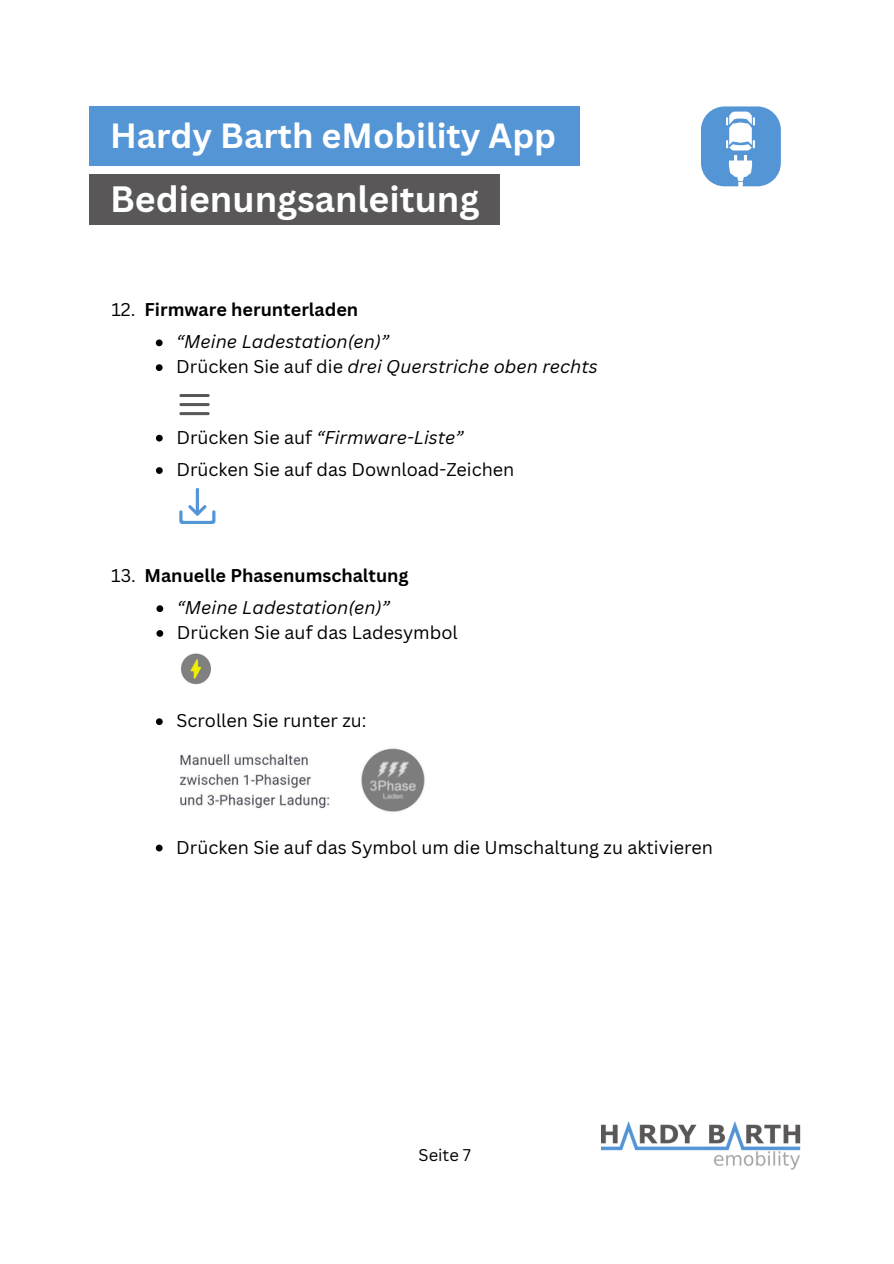
<style>
.page{position:relative;width:894px;height:1264px;background:#fff}
.page>*{position:absolute;margin:0;border:0;box-sizing:border-box;transform-origin:0 0}
.t1{font:700 35.7px "Canva Sans";color:#fff}
.t2{font:700 34.05px "Canva Sans";color:#fff}
.t3{font:18px "Canva Sans";color:#000}
.t4{font:italic 18px "Canva Sans";color:#000}
.t5{font:700 18px "Canva Sans";color:#000}
.t6{font:16.5px "Canva Sans";color:#000}
.s1{font-weight:400}
.s2{font-style:normal}
</style>
<div class="page">
<img style="left:700px;top:106px;width:80px;height:80px;border-radius:24px">
<div style="left:89px;top:106px;width:490px;height:60px;background:#5495d6"></div>
<div style="left:89px;top:174px;width:410px;height:51px;background:#5a5758"></div>
<img style="left:601px;top:1121px;width:198px;height:48px">
<svg style="left:179px;top:394px;width:30px;height:21px"></svg>
<svg style="left:179px;top:488px;width:36px;height:36px"></svg>
<img style="left:181px;top:653px;width:30px;height:32px">
<img style="left:180px;top:748px;width:245px;height:64px">
<svg style="left:156px;top:339px;width:6px;height:7px"></svg>
<svg style="left:156px;top:364px;width:6px;height:7px"></svg>
<svg style="left:156px;top:435px;width:7px;height:6px"></svg>
<svg style="left:156px;top:467px;width:7px;height:7px"></svg>
<svg style="left:156px;top:605px;width:7px;height:7px"></svg>
<svg style="left:156px;top:630px;width:7px;height:7px"></svg>
<svg style="left:156px;top:718px;width:7px;height:7px"></svg>
<svg style="left:156px;top:844px;width:6px;height:7px"></svg>
<p class="t2" style="left:110px;top:112px;width:447px">Hardy Barth eMobility App</p>
<h1 class="t1" style="left:110px;top:174px;width:371px">Bedienungsanleitung</h1>
<p class="t5" style="left:111px;top:297px;width:248px"><span class="s1">12.</span> Firmware herunterladen</p>
<p class="t4" style="left:176px;top:329px;width:214px">“Meine Ladestation(en)”</p>
<p class="t4" style="left:176px;top:354px;width:423px"><span class="s2">Drücken Sie auf die</span> drei Querstriche oben rechts</p>
<p class="t4" style="left:176px;top:424px;width:288px"><span class="s2">Drücken Sie auf</span> “Firmware-Liste”</p>
<p class="t3" style="left:176px;top:457px;width:339px">Drücken Sie auf das Download-Zeichen</p>
<p class="t5" style="left:111px;top:562px;width:299px"><span class="s1">13.</span> Manuelle Phasenumschaltung</p>
<p class="t4" style="left:177px;top:595px;width:214px">“Meine Ladestation(en)”</p>
<p class="t3" style="left:177px;top:620px;width:282px">Drücken Sie auf das Ladesymbol</p>
<p class="t3" style="left:176px;top:708px;width:191px">Scrollen Sie runter zu:</p>
<p class="t3" style="left:176px;top:834px;width:538px">Drücken Sie auf das Symbol um die Umschaltung zu aktivieren</p>
<p class="t6" style="left:418px;top:1143px;width:54px">Seite 7</p>
</div>
